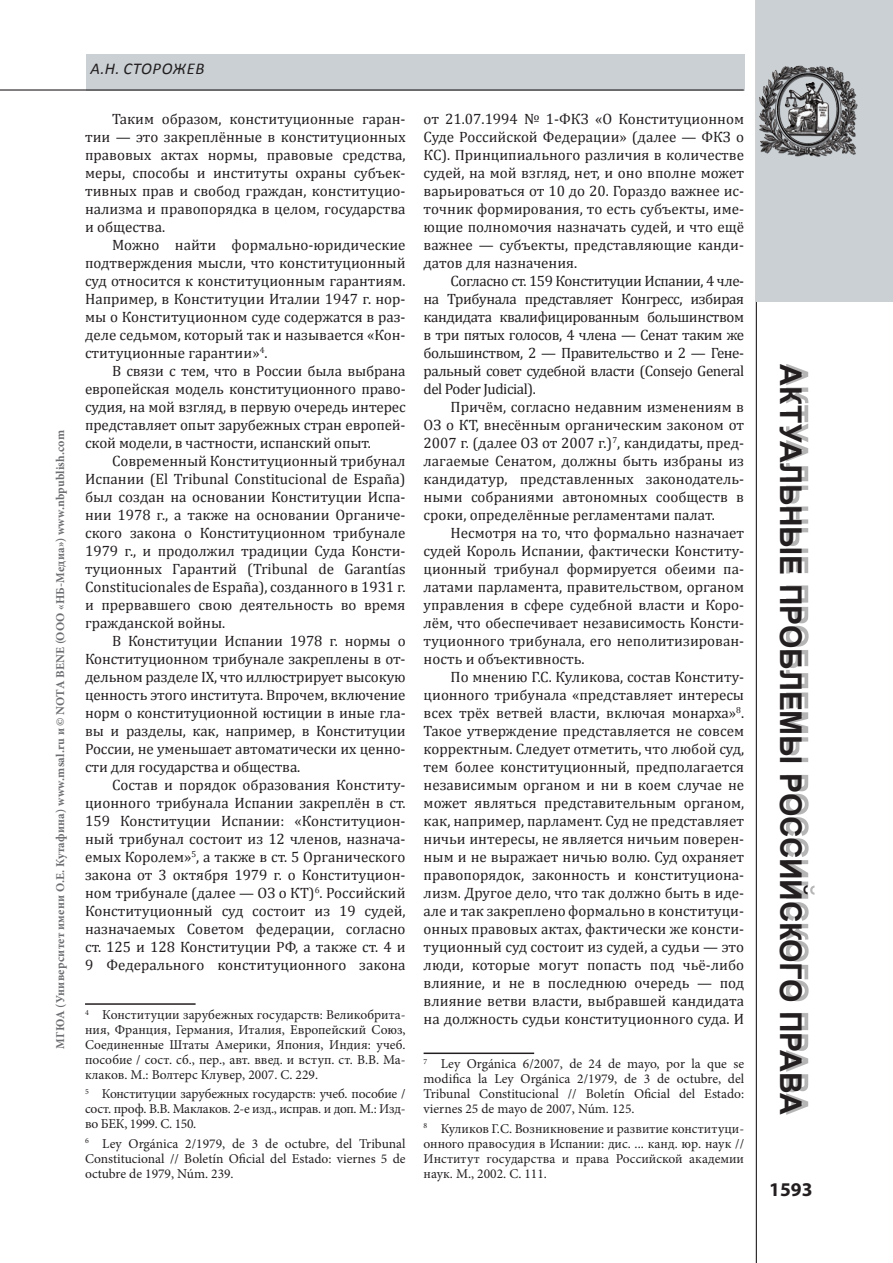
<style>
.page{position:relative;width:893px;height:1263px;background:#fff}
.page>*{position:absolute;margin:0;border:0;box-sizing:border-box;transform-origin:0 0}
.t1{font:700 30px "Arial";letter-spacing:-.005em;color:#231f20}
.t2{font:700 19.5px "Myriad Pro";color:#231f20}
.t3{font:italic 16.5px "Calibri";color:#231f20}
.t4{font:15px/18px "Cambria";color:#231f20;text-align:justify}
.t5{font:13.5px/15px "Minion Pro";color:#231f20;text-align:justify}
.t6{font:700 12px "Minion Pro";letter-spacing:.02em;color:#6c6d70}
</style>
<div class="page">
<hr style="left:756px;top:0;width:1px;height:1263px;background:#231f20">
<div style="left:786px;top:364px;width:28px;height:751px;background:#231f20;opacity:.33"></div>
<div style="left:757px;top:0;width:136px;height:301px;background:#cad0d4"></div>
<div style="left:563px;top:54px;width:182px;height:36px;background:#cad0d4"></div>
<div style="left:86px;top:54px;width:477px;height:36px;background:#cad0d4"></div>
<hr style="left:0;top:89px;width:744px;height:2px;background:#231f20">
<img style="left:755px;top:54px;width:103px;height:111px">
<hr style="left:85px;top:1003px;width:111px;height:2px;background:#231f20">
<hr style="left:424px;top:1052px;width:110px;height:2px;background:#231f20">
<p class="t6" style="left:52px;top:1048px;width:620px;rotate:-90deg">МГЮА (Университет имени О.Е. Кутафина) www.msal.ru и © NOTA BENE (ООО «НБ-Медиа») www.nbpublish.com</p>
<p class="t3" style="left:90px;top:58px;width:38px">А.Н. сторо</p>
<p class="t3" style="left:173px;top:58px;width:24px">жев</p>
<p class="t4" style="left:85px;top:110px;width:322px;text-indent:27px">Таким образом, конституционные гаран&shy;тии — это закреплённые в конституционных правовых актах нормы, правовые средства, меры, способы и институты охраны субъек&shy;тивных прав и свобод граждан, конституцио&shy;нализма и правопорядка в целом, государства и общества.</p>
<p class="t4" style="left:85px;top:236px;width:322px;text-indent:27px">Можно найти формально-юридические подтверждения мысли, что конституционный суд относится к конституционным гарантиям.<br>Например, в Конституции Италии 1947 г. нор&shy;мы о Конституционном суде содержатся в раз&shy;деле седьмом, который так и называется «Кон&shy;ституционные гарантии»<sup>4</sup>.</p>
<p class="t4" style="left:85px;top:362px;width:322px;text-indent:27px">В связи с тем, что в России была выбрана европейская модель конституционного право&shy;судия, на мой взгляд, в первую очередь интерес представляет опыт зарубежных стран европей&shy;ской модели, в частности, испанский опыт.</p>
<p class="t4" style="left:85px;top:452px;width:322px;text-indent:27px">Современный Конституционный трибунал Испании (El Tribunal Constitucional de España) был создан на основании Конституции Испа&shy;нии 1978 г., а также на основании Органиче&shy;ского закона о Конституционном трибунале 1979 г., и продолжил традиции Суда Консти&shy;туционных Гарантий (Tribunal de Garantías Constitucionales de España), созданного в 1931 г. и прервавшего свою деятельность во время гражданской войны.</p>
<p class="t4" style="left:85px;top:632px;width:322px;text-indent:27px">В Конституции Испании 1978 г. нормы о Конституционном трибунале закреплены в от&shy;дельном разделе IX, что иллюстрирует высокую ценность этого института. Впрочем, включение норм о конституционной юстиции в иные гла&shy;вы и разделы, как, например, в Конституции России, не уменьшает автоматически их ценно&shy;сти для государства и общества.</p>
<p class="t4" style="left:85px;top:776px;width:322px;text-indent:27px">Состав и порядок образования Конститу&shy;ционного трибунала Испании закреплён в ст.<br>159 Конституции Испании: «Конституцион&shy;ный трибунал состоит из 12 членов, назнача&shy;емых Королем»<sup>5</sup>, а также в ст. 5 Органического закона от 3 октября 1979 г. о Конституцион&shy;ном трибунале (далее — ОЗ о КТ)<sup>6</sup>. Российский Конституционный суд состоит из 19 судей, назначаемых Советом федерации, согласно ст. 125 и 128 Конституции РФ, а также ст. 4 и 9 Федерального конституционного закона</p>
<p class="t5" style="left:85px;top:1007px;width:322px"><sup>4</sup> Конституции зарубежных государств: Великобрита&shy;ния, Франция, Германия, Италия, Европейский союз, Соединенные Штаты Америки, Япония, Индия: учеб. пособие / сост. сб., пер., авт. введ. и вступ. ст. В.В. Ма&shy;клаков. М.: Волтерс Клувер, 2007. С. 229.</p>
<p class="t5" style="left:85px;top:1086px;width:322px"><sup>5</sup> Конституции зарубежных государств: учеб. пособие / сост. проф. В.В. Маклаков. 2-е изд., исправ. и доп. М.: Изд&shy;во БЕК, 1999. С. 150.</p>
<p class="t5" style="left:85px;top:1136px;width:322px"><sup>6</sup> Ley Orgánica 2/1979, de 3 de octubre, del Tribunal Constitucional // Boletín Oficial del Estado: viernes 5 de octubre de 1979, Núm. 239.</p>
<p class="t4" style="left:424px;top:110px;width:322px">от 21.07.1994 № 1-ФКЗ «О Конституционном Суде Российской Федерации» (далее — ФКЗ о КС). Принципиального различия в количестве судей, на мой взгляд, нет, и оно вполне может варьироваться от 10 до 20. Гораздо важнее ис&shy;точник формирования, то есть субъекты, име&shy;ющие полномочия назначать судей, и что ещё важнее — субъекты, представляющие канди&shy;датов для назначения.</p>
<p class="t4" style="left:424px;top:272px;width:322px;text-indent:27px">Согласно ст. 159 Конституции Испании, 4 чле&shy;на Трибунала представляет Конгресс, избирая кандидата квалифицированным большинством в три пятых голосов, 4 члена — Сенат таким же большинством, 2 — Правительство и 2 — Гене&shy;ральный совет судебной власти (Consejo General del Poder Judicial).</p>
<p class="t4" style="left:424px;top:398px;width:322px;text-indent:27px">Причём, согласно недавним изменениям в ОЗ о КТ, внесённым органическим законом от 2007 г. (далее ОЗ от 2007 г.)<sup>7</sup>, кандидаты, пред&shy;лагаемые Сенатом, должны быть избраны из кандидатур, представленных законодатель&shy;ными собраниями автономных сообществ в сроки, определённые регламентами палат.</p>
<p class="t4" style="left:424px;top:524px;width:322px;text-indent:27px">Несмотря на то, что формально назначает судей Король Испании, фактически Конститу&shy;ционный трибунал формируется обеими па&shy;латами парламента, правительством, органом управления в сфере судебной власти и Коро&shy;лём, что обеспечивает независимость Консти&shy;туционного трибунала, его неполитизирован&shy;ность и объективность.</p>
<p class="t4" style="left:424px;top:668px;width:322px;text-indent:27px">По мнению Г.С. Куликова, состав Конститу&shy;ционного трибунала «представляет интересы всех трёх ветвей власти, включая монарха»<sup>8</sup>.<br>Такое утверждение представляется не совсем корректным. Следует отметить, что любой суд, тем более конституционный, предполагается независимым органом и ни в коем случае не может являться представительным органом, как, например, парламент. Суд не представляет ничьи интересы, не является ничьим поверен&shy;ным и не выражает ничью волю. Суд охраняет правопорядок, законность и конституциона&shy;лизм. Другое дело, что так должно быть в иде&shy;але и так закреплено формально в конституци&shy;онных правовых актах, фактически же консти&shy;туционный суд состоит из судей, а судьи — это люди, которые могут попасть под чьё-либо влияние, и не в последнюю очередь — под влияние ветви власти, выбравшей кандидата на должность судьи конституционного суда. И</p>
<p class="t5" style="left:424px;top:1056px;width:322px"><sup>7</sup> Ley Orgánica 6/2007, de 24 de mayo, por la que se modifica la Ley Orgánica 2/1979, de 3 de octubre, del Tribunal Constitucional // Boletín Oficial del Estado: viernes 25 de mayo de 2007, Núm. 125.</p>
<p class="t5" style="left:424px;top:1121px;width:322px"><sup>8</sup> Куликов Г.С. Возникновение и развитие конституци&shy;онного правосудия в Испании: дис. ... канд. юр. наук // Институт государства и права Российской академии наук. М., 2002. С. 111.</p>
<h1 class="t1" style="left:810px;top:364px;width:747px;rotate:90deg">Актуальные проблемы российского права</h1>
<h2 class="t2" style="left:769px;top:1177px;width:45px">1593</h2>
</div>
